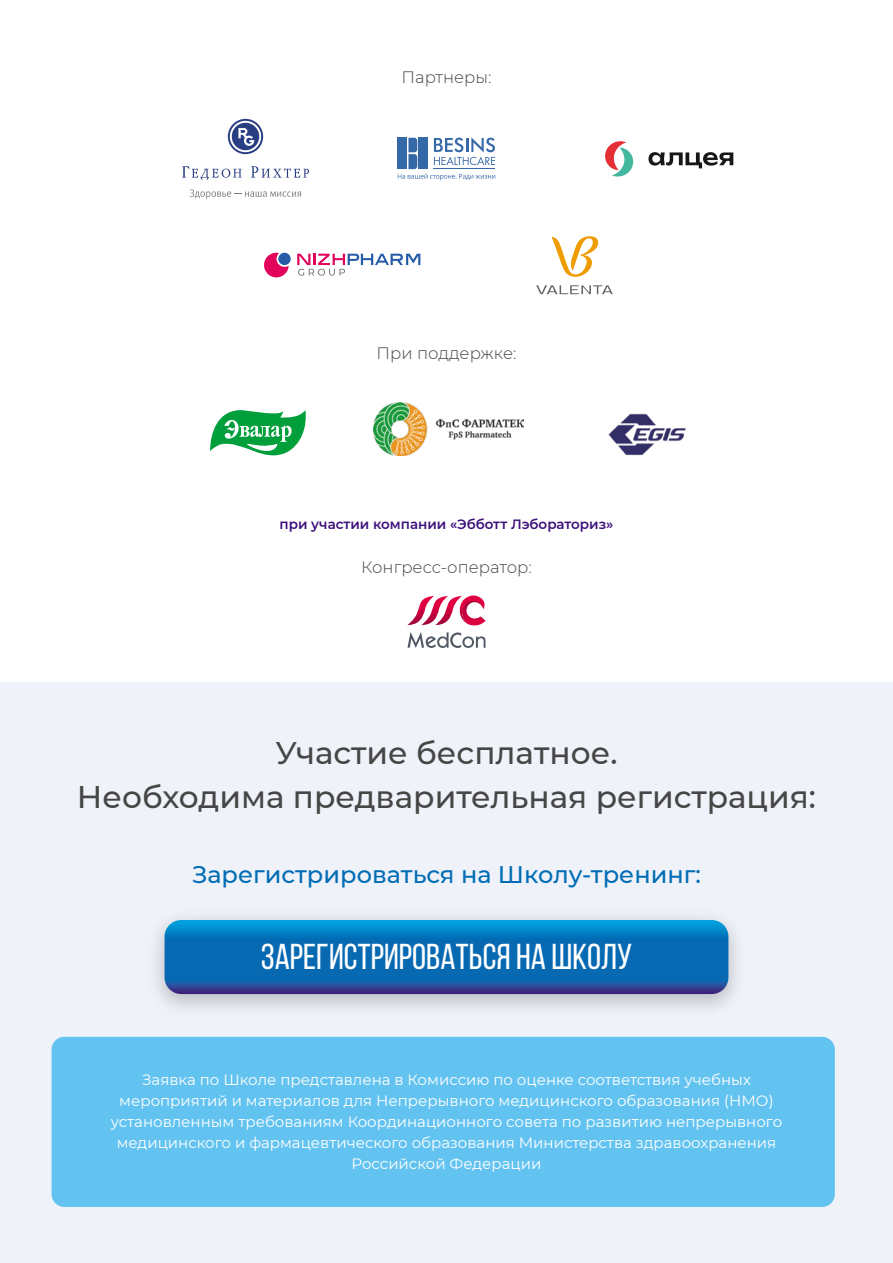
<style>
.page{position:relative;width:893px;height:1263px;background:#fff}
.page>*{position:absolute;margin:0;border:0;box-sizing:border-box;transform-origin:0 0}
.t1{font:36px "Bebas Neue";color:#fff}
.t2{font:500 31.2px/43.8px "Montserrat";color:#464646;text-align:center}
.t3{font:500 24px "Montserrat";color:#006cb5}
.t4{font:300 16.5px "Montserrat";color:#464646}
.t5{font:15px/21px "Montserrat";color:#fff;text-align:center}
.t6{font:600 13.5px "Montserrat";color:#3d107b}
</style>
<div class="page">
<div style="left:0;top:682px;width:893px;height:581px;background:#eff2f9"></div>
<div style="left:52px;top:1037px;width:783px;height:170px;background:#63c3f0;border-radius:13px"></div>
<img style="left:156px;top:918px;width:581px;height:91px">
<svg style="left:165px;top:920px;width:563px;height:74px;background:#0c6bb3"></svg>
<svg style="left:407px;top:595px;width:79px;height:31px"></svg>
<svg style="left:407px;top:632px;width:78px;height:16px"></svg>
<svg style="left:228px;top:119px;width:35px;height:35px"></svg>
<svg style="left:182px;top:166px;width:60px;height:14px"></svg>
<svg style="left:251px;top:166px;width:58px;height:12px"></svg>
<svg style="left:189px;top:189px;width:112px;height:10px"></svg>
<svg style="left:648px;top:152px;width:85px;height:16px"></svg>
<svg style="left:605px;top:141px;width:29px;height:36px"></svg>
<svg style="left:552px;top:236px;width:47px;height:41px"></svg>
<svg style="left:536px;top:285px;width:77px;height:9px"></svg>
<svg style="left:264px;top:253px;width:25px;height:24px"></svg>
<div style="left:278px;top:253px;width:13px;height:12px;background:#255ba7;border-radius:50%"></div>
<svg style="left:297px;top:254px;width:123px;height:22px"></svg>
<svg style="left:398px;top:137px;width:97px;height:43px"></svg>
<svg style="left:210px;top:410px;width:96px;height:46px"></svg>
<img style="left:608px;top:413px;width:78px;height:43px">
<img style="left:373px;top:402px;width:150px;height:54px">
<p class="t4" style="left:401px;top:66px;width:91px">Партнеры:</p>
<p class="t4" style="left:377px;top:342px;width:141px">При поддержке:</p>
<p class="t6" style="left:280px;top:515px;width:335px">при участии компании «Эбботт Лэбораториз»</p>
<p class="t4" style="left:361px;top:556px;width:172px">Конгресс-оператор:</p>
<h2 class="t2" style="left:77px;top:730px;width:741px">Участие бесплатное.<br>Необходима предварительная регистрация:</h2>
<h3 class="t3" style="left:192px;top:857px;width:510px">Зарегистрироваться на Школу-тренинг:</h3>
<h1 class="t1" style="left:261px;top:937px;width:373px">зарегистрироваться на школу</h1>
<p class="t5" style="left:111px;top:1069px;width:673px">Заявка по Школе представлена в Комиссию по оценке соответствия учебных мероприятий и материалов для Непрерывного медицинского образования (НМО) установленным требованиям Координационного совета по развитию непрерывного медицинского и фармацевтического образования Министерства здравоохранения Российской Федерации</p>
</div>
